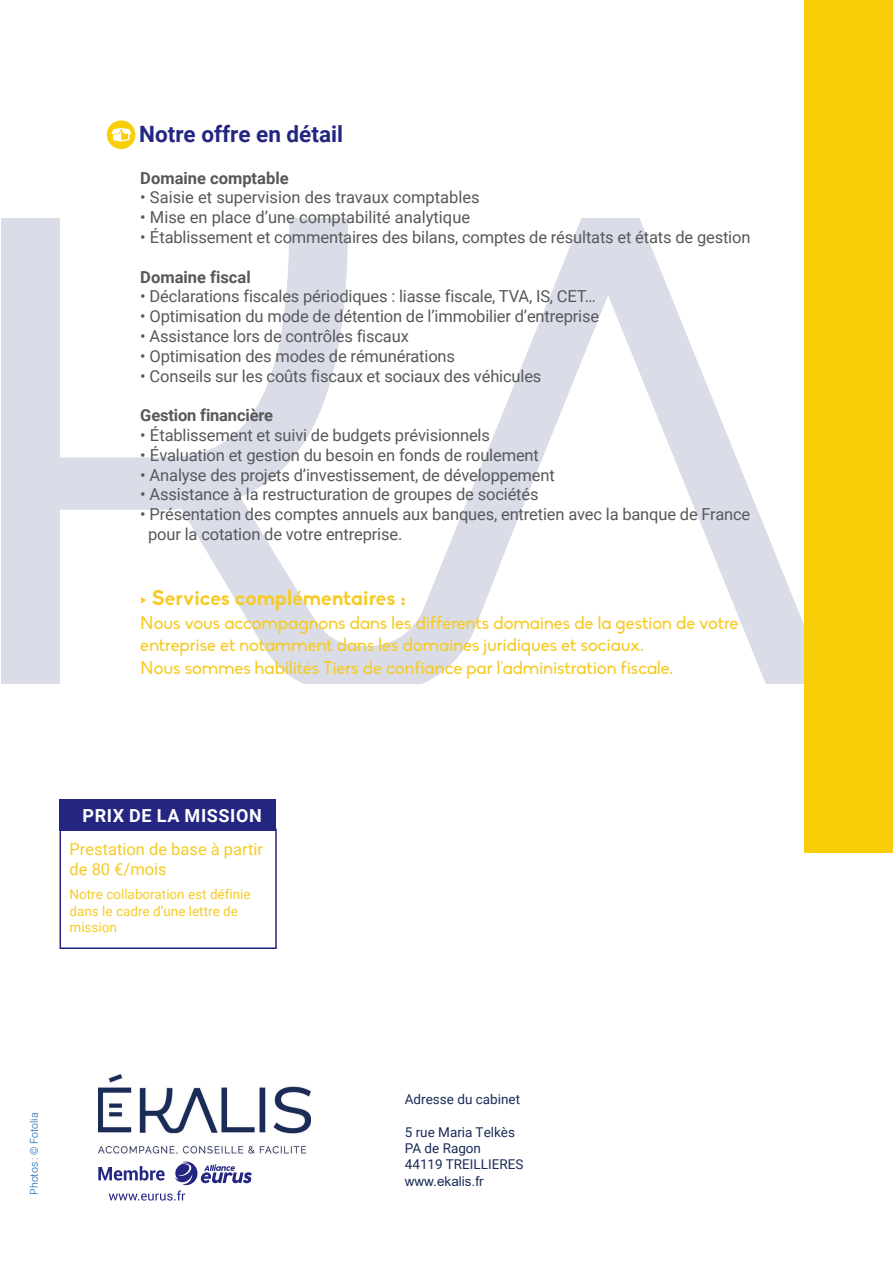
<style>
.page{position:relative;width:893px;height:1263px;background:#fff}
.page>*{position:absolute;margin:0;border:0;box-sizing:border-box;transform-origin:0 0}
.t1{font:700 22.5px "Roboto";color:#242682}
.Puce_ronde_bleue{font:700 21px "Biko";color:#f6cb25}
.Puce_ronde_bleue-2{font:18px/21.6px "Biko";letter-spacing:-.005em;color:#f6cb25}
.Tableau_entête{font:700 18px "Roboto";letter-spacing:.035em;color:#fff}
.t2{font:16.5px "Roboto";letter-spacing:-.01em;color:#57585a}
.t3{font:700 16.5px "Roboto";color:#57585a}
.Tableau_texte_orange{font:16.5px/19.5px "Roboto";color:#f6cb25}
.t4{font:13.5px/16.2px "Roboto";color:#f6cb25}
.paragraphe_corps_10{font:13.5px "Roboto";color:#1a2c57}
.paragraphe_corps_10-2{font:13.5px "Arial";color:#1a2c57}
.t5{font:300 10.5px "Roboto";color:#015aaa}
</style>
<div class="page">
<img style="left:1px;top:219px;width:804px;height:464px">
<div style="left:107px;top:120px;width:28px;height:29px;background:#f8ce08;border-radius:50%"></div>
<svg style="left:111px;top:128px;width:20px;height:14px"></svg>
<div style="left:131px;top:115px;width:220px;height:36px;background:#fff"></div>
<div style="left:60px;top:800px;width:216px;height:31px;background:#242682"></div>
<div style="left:60px;top:829px;width:217px;height:120px;border:2px solid #242682"></div>
<div style="left:805px;top:0;width:88px;height:852px;background:#f8ce08"></div>
<svg style="left:98px;top:1161px;width:154px;height:39px"></svg>
<img style="left:98px;top:1075px;width:213px;height:78px">
<p class="t1" style="left:139px;top:118px;width:205px">Notre offre en détail</p>
<p class="t3" style="left:140px;top:166px;width:150px">Domaine comptable</p>
<p class="t2" style="left:140px;top:186px;width:341px">• Saisie et supervision des travaux comptables</p>
<p class="t2" style="left:140px;top:206px;width:331px">• Mise en place d’une comptabilité analytique</p>
<p class="t2" style="left:140px;top:226px;width:612px">• Établissement et commentaires des bilans, comptes de résultats et états de gestion</p>
<p class="t3" style="left:140px;top:265px;width:112px">Domaine fiscal</p>
<p class="t2" style="left:140px;top:285px;width:457px">• Déclarations fiscales périodiques : liasse fiscale, TVA, IS, CET…</p>
<p class="t2" style="left:140px;top:305px;width:460px">• Optimisation du mode de détention de l’immobilier d’entreprise</p>
<p class="t2" style="left:140px;top:325px;width:270px">• Assistance lors de contrôles fiscaux</p>
<p class="t2" style="left:140px;top:344px;width:316px">• Optimisation des modes de rémunérations</p>
<p class="t2" style="left:140px;top:364px;width:403px">• Conseils sur les coûts fiscaux et sociaux des véhicules</p>
<p class="t3" style="left:140px;top:404px;width:134px">Gestion financière</p>
<p class="t2" style="left:140px;top:424px;width:351px">• Établissement et suivi de budgets prévisionnels</p>
<p class="t2" style="left:140px;top:443px;width:400px">• Évaluation et gestion du besoin en fonds de roulement</p>
<p class="t2" style="left:140px;top:463px;width:416px">• Analyse des projets d’investissement, de développement</p>
<p class="t2" style="left:140px;top:483px;width:400px">• Assistance à la restructuration de groupes de sociétés</p>
<p class="t2" style="left:140px;top:503px;width:611px">• Présentation des comptes annuels aux banques, entretien avec la banque de France</p>
<p class="t2" style="left:148px;top:523px;width:256px">pour la cotation de votre entreprise.</p>
<p class="Puce_ronde_bleue" style="left:140px;top:585px;width:267px">&gt; Services complémentaires :</p>
<p class="Puce_ronde_bleue-2" style="left:140px;top:612px;width:600px">Nous vous accompagnons dans les différents domaines de la gestion de votre entreprise et notamment dans les domaines juridiques et sociaux.</p>
<p class="Puce_ronde_bleue-2" style="left:140px;top:658px;width:534px">Nous sommes habilités Tiers de confiance par l'administration fiscale.</p>
<p class="Tableau_entête" style="left:82px;top:803px;width:181px">PRIX DE LA MISSION</p>
<p class="Tableau_texte_orange" style="left:70px;top:839px;width:195px">Prestation de base à partir de 80 €/mois</p>
<p class="t4" style="left:70px;top:886px;width:183px">Notre collaboration est définie dans le cadre d’une lettre de mission</p>
<p class="t5" style="left:27px;top:1195px;width:83px;rotate:-90deg">Photos : © Fotolia</p>
<p class="paragraphe_corps_10" style="left:405px;top:1090px;width:117px">Adresse du cabinet</p>
<p class="paragraphe_corps_10" style="left:405px;top:1122px;width:112px">5 rue Maria Telkès</p>
<p class="paragraphe_corps_10" style="left:405px;top:1139px;width:78px">PA de Ragon</p>
<p class="paragraphe_corps_10" style="left:405px;top:1155px;width:120px">44119 TREILLIERES</p>
<p class="paragraphe_corps_10-2" style="left:405px;top:1171px;width:80px">www.ekalis.fr</p>
</div>
